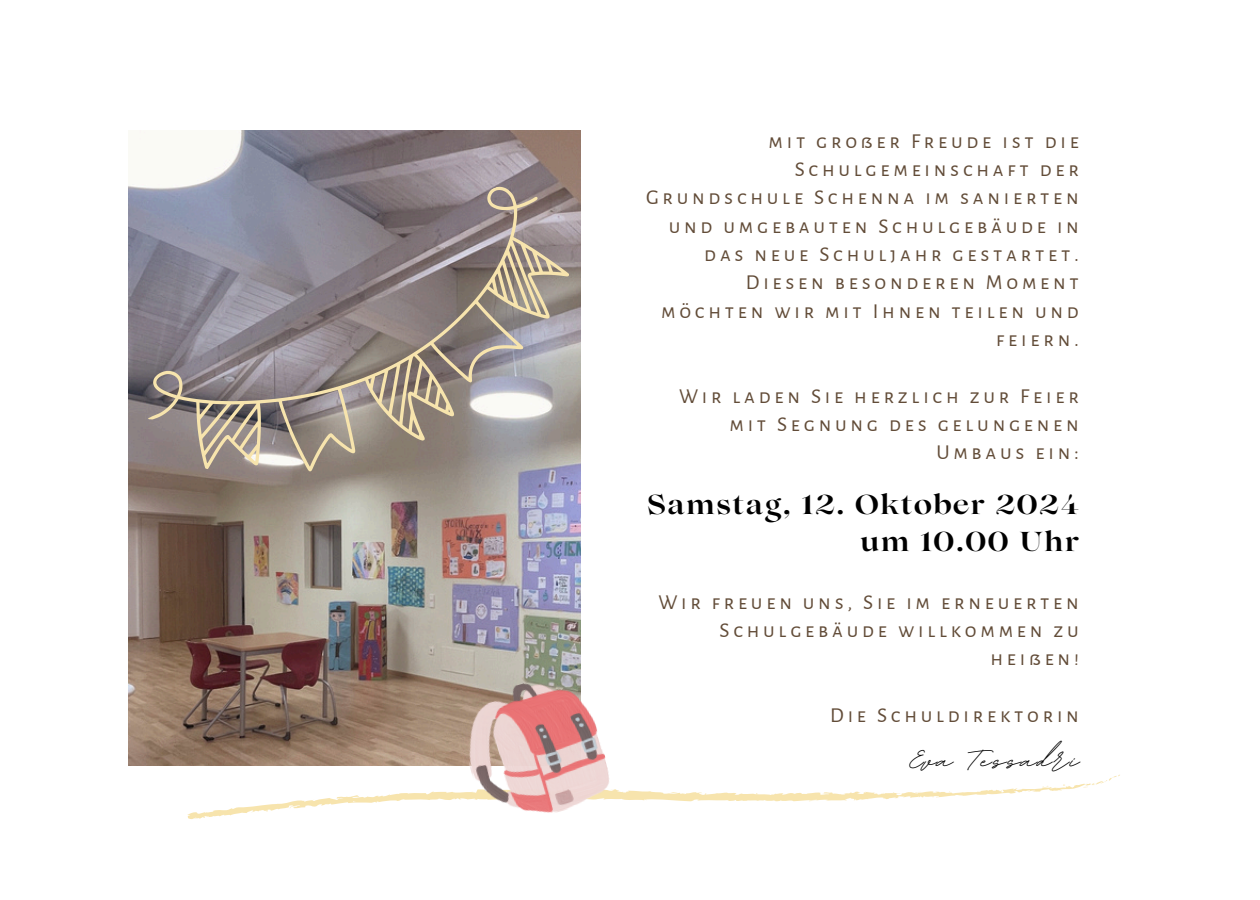
<style>
.page{position:relative;width:1260px;height:900px;background:#fff}
.page>*{position:absolute;margin:0;border:0;box-sizing:border-box;transform-origin:0 0}
.t1{font:700 49.25px "BD Script";letter-spacing:.035em;color:#000}
.t2{font:700 27.25px/37.5px "Lovelace";letter-spacing:.06em;color:#000;text-align:right}
.t3{font:21.25px/28.2px "Alegreya Sans SC";letter-spacing:.175em;color:#624c38;text-align:right}
</style>
<div class="page">
<img style="left:129px;top:130px;width:452px;height:636px">
<svg style="left:187px;top:774px;width:933px;height:45px"></svg>
<img style="left:452px;top:668px;width:164px;height:151px">
<svg style="left:128px;top:174px;width:453px;height:355px;background:#958d8d"></svg>
<p class="t3" style="left:646px;top:127px;width:434px">mit großer Freude ist die<br>Schulgemeinschaft der<br>Grundschule Schenna im sanierten und umgebauten Schulgebäude in das neue Schuljahr gestartet.<br>Diesen besonderen Moment möchten wir mit Ihnen teilen und feiern.</p>
<p class="t3" style="left:679px;top:382px;width:401px">Wir laden Sie herzlich zur Feier mit Segnung des gelungenen<br>Umbaus ein:</p>
<p class="t2" style="left:647px;top:489px;width:434px">Samstag, 12. Oktober 2024 um 10.00 Uhr</p>
<p class="t3" style="left:658px;top:588px;width:422px">Wir freuen uns, Sie im erneuerten<br>Schulgebäude willkommen zu heißen!</p>
<p class="t3" style="left:830px;top:702px;width:250px">Die Schuldirektorin</p>
<h2 class="t1" style="left:909px;top:727px;width:171px">Eva Tessadri</h2>
</div>
